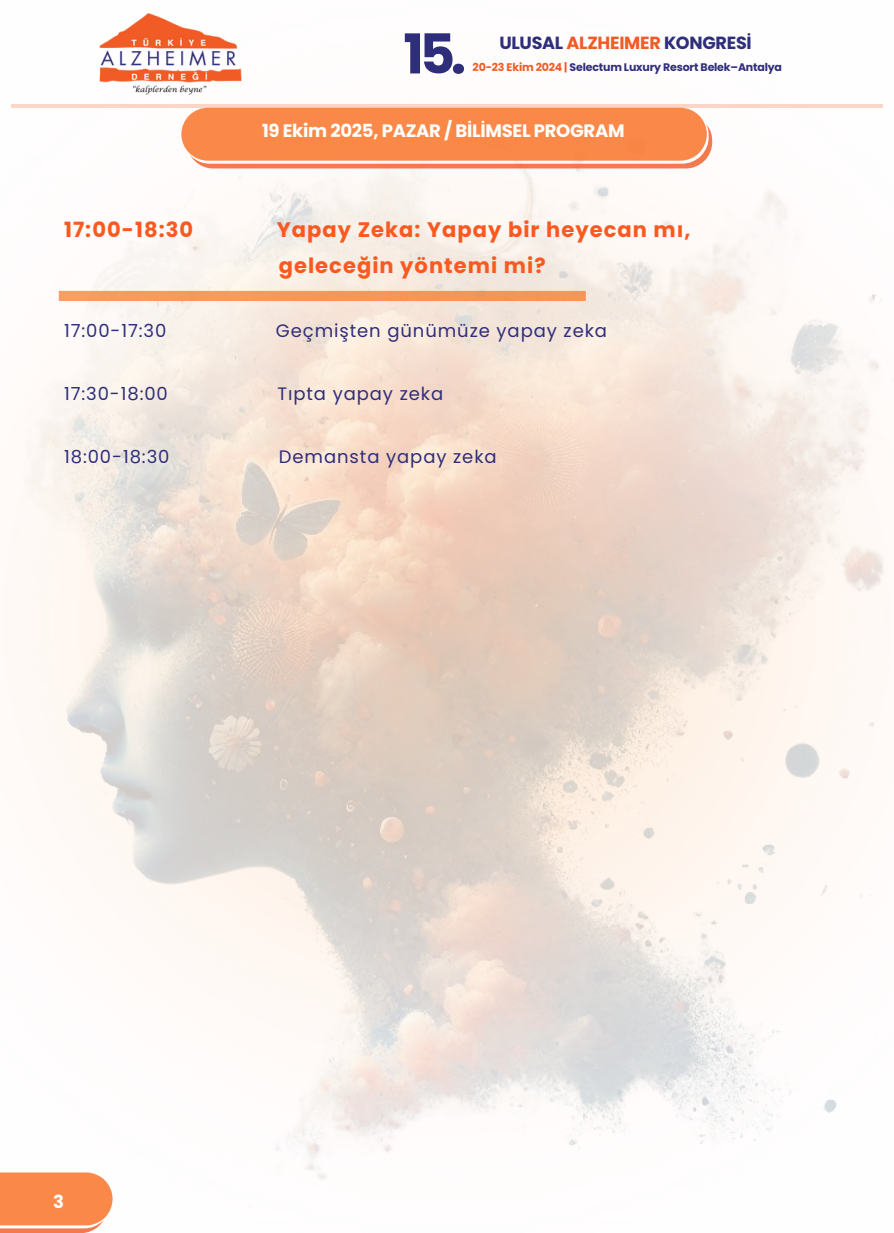
<style>
.page{position:relative;width:894px;height:1233px;background:#fff}
.page>*{position:absolute;margin:0;border:0;box-sizing:border-box;transform-origin:0 0}
.t1{font:700 54.9px "Poppins";color:#2f2e7a}
.t2{font:700 21px/36px "Poppins";letter-spacing:.05em;color:#fa591f}
.t3{font:18px "Poppins";letter-spacing:.05em;color:#2f2e7a}
.t4{font:700 18px "Poppins";letter-spacing:-.015em;color:#fffefe}
.t5{font:700 17.55px "Poppins";letter-spacing:-.015em;color:#2f2e7a}
.t6{font:700 10.95px "Poppins";letter-spacing:-.015em;color:#2f2e7a}
.s1{color:#f15b26}
</style>
<div class="page">
<img style="left:24px;top:104px;width:861px;height:1100px">
<img style="left:99px;top:13px;width:143px;height:82px">
<svg style="left:11px;top:104px;width:871px;height:4px;background:#fcd2c1"></svg>
<svg style="left:181px;top:108px;width:531px;height:60px;background:#f99056"></svg>
<svg style="left:0;top:1172px;width:112px;height:61px;background:#fa945c"></svg>
<div style="left:59px;top:291px;width:526px;height:10px;background:#f9955c"></div>
<p class="t1" style="left:403px;top:16px;width:64px">15.</p>
<h1 class="t5" style="left:499px;top:31px;width:254px">ULUSAL <span class="s1">ALZHEIMER</span> KONGRESİ</h1>
<h3 class="t6" style="left:472px;top:60px;width:311px"><span class="s1">20-23 Ekim 2024 |</span> Selectum Luxury Resort Belek–Antalya</h3>
<p class="t4" style="left:262px;top:118px;width:364px">19 Ekim 2025, PAZAR / BİLİMSEL PROGRAM</p>
<p class="t2" style="left:64px;top:211px;width:130px">17:00-18:30</p>
<p class="t2" style="left:277px;top:211px;width:415px">Yapay Zeka: Yapay bir heyecan mı, geleceğin yöntemi mi?</p>
<p class="t3" style="left:64px;top:318px;width:104px">17:00-17:30</p>
<p class="t3" style="left:276px;top:318px;width:333px">Geçmişten günümüze yapay zeka</p>
<h4 class="t3" style="left:64px;top:381px;width:105px">17:30-18:00</h4>
<h4 class="t3" style="left:277px;top:381px;width:167px">Tıpta yapay zeka</h4>
<h2 class="t3" style="left:64px;top:444px;width:107px">18:00-18:30</h2>
<h2 class="t3" style="left:279px;top:444px;width:219px">Demansta yapay zeka</h2>
<p class="t4" style="left:53px;top:1189px;width:12px">3</p>
</div>
